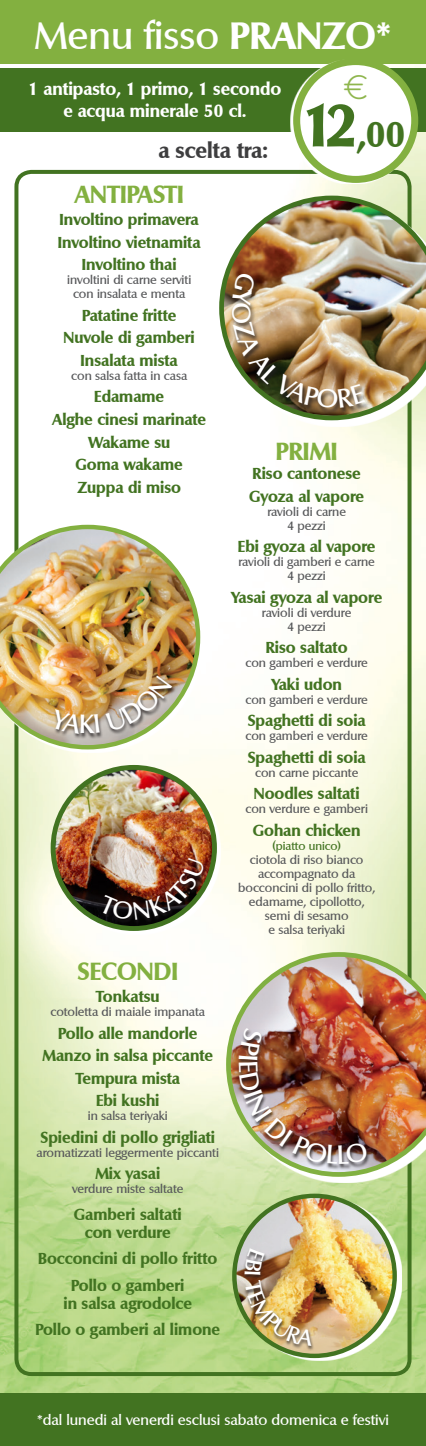
<style>
.page{position:relative;width:426px;height:1446px;background:#fff}
.page>*{position:absolute;margin:0;border:0;box-sizing:border-box;transform-origin:0 0}
.t1{font:500 37px "Columbia";color:#fff}
.t2{font:700 34.2px "Columbia";color:#427321}
.t3{font:300 29.8px "Comfortaa";color:#8fb64e}
.t4{font:700 24px "Columbia";color:#83b040}
.t5{font:700 21px "Columbia";color:#3e3e3f}
.t6{font:700 17px "Columbia";color:#fff}
.t7{font:700 15.4px/18px "Columbia";color:#427321;text-align:center}
.t8{font:500 14px "Columbia";color:#fff}
.t9{font:500 11.7px "Columbia";color:#57585a}
.t10{font:500 11.1px "Columbia";color:#427321}
.s1{font-weight:700}
.s2{font-size:58px}
</style>
<div class="page">
<img style="left:0;top:63px;width:425px;height:1331px">
<div style="left:0;top:1394px;width:425px;height:52px;background:#427321"></div>
<div style="left:14px;top:170px;width:397px;height:1206px;border:4px solid #427321;border-radius:15px"></div>
<div style="left:0;top:68px;width:425px;height:63px;background:#427321"></div>
<svg style="left:225px;top:420px;width:200px;height:6px"></svg>
<img style="left:219px;top:196px;width:206px;height:224px">
<div style="left:229px;top:273px;width:140px;height:142px;background:#231f20;opacity:.85"></div>
<svg style="left:0;top:528px;width:203px;height:224px"></svg>
<img style="left:0;top:525px;width:200px;height:224px">
<div style="left:53px;top:675px;width:123px;height:64px;background:#231f20;opacity:.85"></div>
<div style="left:0;top:0;width:425px;height:63px;background:#83b040"></div>
<svg style="left:290px;top:61px;width:125px;height:123px"></svg>
<div style="left:296px;top:62px;width:118px;height:117px;background:#fff;border-radius:50%"></div>
<div style="left:293px;top:58px;width:124px;height:125px;border:7px solid #83b040;border-radius:50%"></div>
<svg style="left:54px;top:768px;width:166px;height:166px;fill:#fffdf0"></svg>
<img style="left:53px;top:767px;width:161px;height:161px;border-radius:81px">
<div style="left:51px;top:765px;width:166px;height:166px;border:5px solid #427321;border-radius:50%"></div>
<div style="left:101px;top:857px;width:106px;height:68px;background:#231f20;opacity:.85"></div>
<svg style="left:237px;top:1196px;width:164px;height:164px;background:#b7d392"></svg>
<img style="left:234px;top:1196px;width:160px;height:160px;border-radius:80px">
<div style="left:232px;top:1193px;width:164px;height:165px;border:4px solid #427321;border-radius:50%"></div>
<div style="left:242px;top:1248px;width:72px;height:103px;background:#231f20;opacity:.85"></div>
<svg style="left:232px;top:1177px;width:193px;height:6px"></svg>
<img style="left:226px;top:952px;width:199px;height:225px">
<div style="left:236px;top:1028px;width:134px;height:141px;background:#231f20;opacity:.85"></div>
<img style="left:231px;top:271px;width:133px;height:137px">
<svg style="left:49px;top:708px;width:51px;height:25px"></svg>
<img style="left:106px;top:675px;width:66px;height:56px">
<svg style="left:304px;top:141px;width:4px;height:8px"></svg>
<img style="left:99px;top:857px;width:106px;height:63px">
<img style="left:244px;top:1248px;width:69px;height:98px">
<img style="left:238px;top:1027px;width:130px;height:137px">
<p class="t1" style="left:34px;top:14px;width:358px">Menu fisso <span class="s1">PRANZO*</span></p>
<p class="t3" style="left:343px;top:61px;width:26px">€</p>
<p class="t2" style="left:300px;top:114px;width:106px"><span class="s2">12</span>,00</p>
<p class="t6" style="left:28px;top:79px;width:254px">1 antipasto, 1 primo, 1 secondo</p>
<p class="t6" style="left:63px;top:101px;width:184px">e acqua minerale 50 cl.</p>
<p class="t5" style="left:158px;top:138px;width:111px">a scelta tra:</p>
<p class="t4" style="left:74px;top:180px;width:111px">ANTIPASTI</p>
<p class="t7" style="left:60px;top:211px;width:140px">Involtino primavera</p>
<p class="t7" style="left:58px;top:234px;width:144px">Involtino vietnamita</p>
<p class="t7" style="left:82px;top:256px;width:96px">Involtino thai</p>
<p class="t9" style="left:67px;top:273px;width:125px">involtini di carne serviti</p>
<p class="t9" style="left:73px;top:287px;width:114px">con insalata e menta</p>
<p class="t7" style="left:82px;top:307px;width:96px">Patatine fritte</p>
<p class="t7" style="left:63px;top:329px;width:132px">Nuvole di gamberi</p>
<p class="t7" style="left:80px;top:352px;width:98px">Insalata mista</p>
<p class="t9" style="left:71px;top:369px;width:117px">con salsa fatta in casa</p>
<p class="t7" style="left:94px;top:388px;width:71px">Edamame</p>
<p class="t7" style="left:52px;top:411px;width:155px">Alghe cinesi marinate</p>
<p class="t7" style="left:88px;top:433px;width:83px">Wakame su</p>
<p class="t7" style="left:75px;top:456px;width:109px">Goma wakame</p>
<p class="t7" style="left:77px;top:478px;width:105px">Zuppa di miso</p>
<p class="t4" style="left:275px;top:437px;width:63px">PRIMI</p>
<p class="t7" style="left:252px;top:465px;width:109px">Riso cantonese</p>
<p class="t7" style="left:249px;top:487px;width:116px">Gyoza al vapore</p>
<p class="t9" style="left:267px;top:504px;width:80px">ravioli di carne</p>
<p class="t9" style="left:287px;top:518px;width:40px">4 pezzi</p>
<p class="t7" style="left:238px;top:538px;width:139px">Ebi gyoza al vapore</p>
<p class="t9" style="left:238px;top:555px;width:138px">ravioli di gamberi e carne</p>
<p class="t9" style="left:287px;top:569px;width:40px">4 pezzi</p>
<p class="t7" style="left:231px;top:588px;width:152px">Yasai gyoza al vapore</p>
<p class="t9" style="left:261px;top:605px;width:91px">ravioli di verdure</p>
<p class="t9" style="left:287px;top:619px;width:40px">4 pezzi</p>
<p class="t7" style="left:265px;top:639px;width:83px">Riso saltato</p>
<p class="t9" style="left:245px;top:656px;width:124px">con gamberi e verdure</p>
<p class="t7" style="left:271px;top:675px;width:72px">Yaki udon</p>
<p class="t9" style="left:245px;top:692px;width:124px">con gamberi e verdure</p>
<p class="t7" style="left:247px;top:712px;width:119px">Spaghetti di soia</p>
<p class="t9" style="left:245px;top:729px;width:124px">con gamberi e verdure</p>
<p class="t7" style="left:247px;top:748px;width:119px">Spaghetti di soia</p>
<p class="t9" style="left:255px;top:765px;width:105px">con carne piccante</p>
<p class="t7" style="left:253px;top:785px;width:107px">Noodles saltati</p>
<p class="t9" style="left:245px;top:802px;width:124px">con verdure e gamberi</p>
<p class="t7" style="left:252px;top:821px;width:109px">Gohan chicken</p>
<p class="t10" style="left:272px;top:839px;width:70px">(piatto unico)</p>
<p class="t9" style="left:249px;top:852px;width:115px">ciotola di riso bianco</p>
<p class="t9" style="left:258px;top:866px;width:99px">accompagnato da</p>
<p class="t9" style="left:238px;top:880px;width:138px">bocconcini di pollo fritto,</p>
<p class="t9" style="left:248px;top:894px;width:117px">edamame, cipollotto,</p>
<p class="t9" style="left:264px;top:908px;width:85px">semi di sesamo</p>
<p class="t9" style="left:268px;top:922px;width:78px">e salsa teriyaki</p>
<p class="t4" style="left:77px;top:957px;width:102px">SECONDI</p>
<p class="t7" style="left:96px;top:988px;width:65px">Tonkatsu</p>
<p class="t9" style="left:50px;top:1005px;width:156px">cotoletta di maiale impanata</p>
<p class="t7" style="left:58px;top:1024px;width:141px">Pollo alle mandorle</p>
<p class="t7" style="left:42px;top:1047px;width:172px">Manzo in salsa piccante</p>
<p class="t7" style="left:75px;top:1069px;width:106px">Tempura mista</p>
<p class="t7" style="left:96px;top:1092px;width:65px">Ebi kushi</p>
<p class="t9" style="left:88px;top:1109px;width:82px">in salsa teriyaki</p>
<p class="t7" style="left:40px;top:1128px;width:176px">Spiedini di pollo grigliati</p>
<p class="t9" style="left:37px;top:1145px;width:184px">aromatizzati leggermente piccanti</p>
<p class="t7" style="left:95px;top:1165px;width:66px">Mix yasai</p>
<p class="t9" style="left:72px;top:1182px;width:113px">verdure miste saltate</p>
<p class="t7" style="left:74px;top:1205px;width:109px">Gamberi saltati</p>
<p class="t7" style="left:85px;top:1223px;width:87px">con verdure</p>
<p class="t7" style="left:38px;top:1250px;width:180px">Bocconcini di pollo fritto</p>
<p class="t7" style="left:63px;top:1276px;width:130px">Pollo o gamberi in salsa agrodolce</p>
<p class="t7" style="left:35px;top:1321px;width:186px">Pollo o gamberi al limone</p>
<p class="t8" style="left:37px;top:1411px;width:353px">*dal lunedi al venerdi esclusi sabato domenica e festivi</p>
</div>
